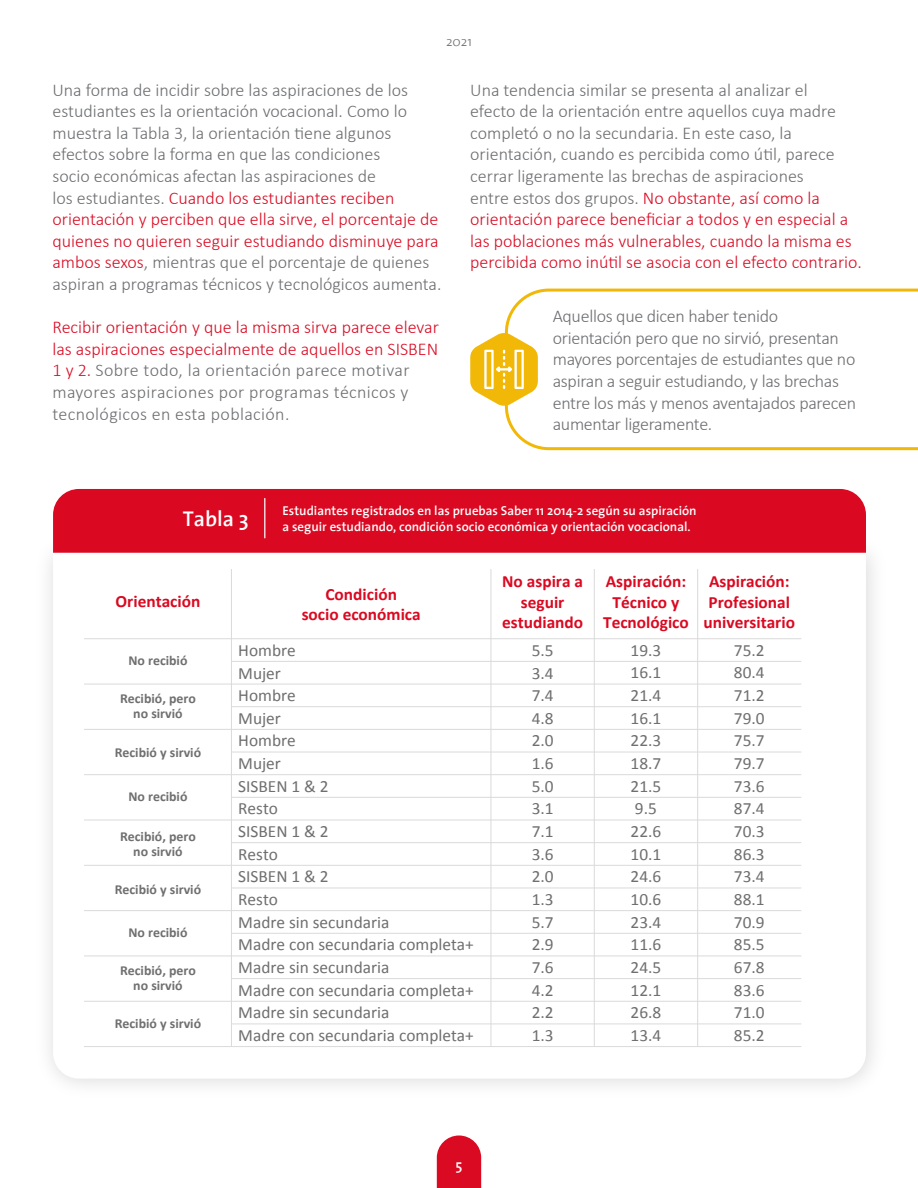
<style>
.page{position:relative;width:918px;height:1188px;background:#fff}
.page>*{position:absolute;margin:0;border:0;box-sizing:border-box;transform-origin:0 0}
.t1{font:600 21.6px "The Sans";color:#fff}
.Estilo_de_párrafo_1{font:300 18px/21.6px "Calibri";color:#6c6d70}
.t2{font:17.25px/22.6px "Calibri";color:#706f6f}
.t3{font:700 17.25px/20.5px "Calibri";color:#da0921;text-align:center}
.t4{font:600 15px "The Sans";color:#fff}
.t5{font:700 13.8px/15.1px "Calibri";color:#706f6f;text-align:center}
.t6{font:300 13.5px "The Sans";color:#6c6d70}
.t7{font:600 12.9px "The Sans";color:#fff}
.s1{color:#d90b23}
</style>
<div class="page">
<svg style="left:504px;top:288px;width:414px;height:163px"></svg>
<svg style="left:53px;top:569px;width:813px;height:510px"></svg>
<div style="left:53px;top:489px;width:813px;height:64px;background:#da0921"></div>
<hr style="left:264px;top:498px;width:1px;height:40px;background:#fff">
<hr style="left:491px;top:569px;width:1px;height:478px;background:#dadada">
<hr style="left:231px;top:569px;width:1px;height:478px;background:#dadada">
<hr style="left:594px;top:569px;width:1px;height:478px;background:#dadada">
<hr style="left:697px;top:569px;width:1px;height:478px;background:#dadada">
<hr style="left:84px;top:638px;width:717px;height:1px;background:#dadada">
<hr style="left:231px;top:661px;width:570px;height:1px;background:#dadada">
<hr style="left:84px;top:684px;width:717px;height:1px;background:#dadada">
<hr style="left:231px;top:706px;width:570px;height:1px;background:#dadada">
<hr style="left:84px;top:729px;width:717px;height:1px;background:#dadada">
<hr style="left:232px;top:752px;width:569px;height:1px;background:#dadada">
<hr style="left:84px;top:774px;width:717px;height:1px;background:#dadada">
<hr style="left:231px;top:797px;width:570px;height:1px;background:#dadada">
<hr style="left:84px;top:820px;width:717px;height:1px;background:#dadada">
<hr style="left:232px;top:842px;width:569px;height:1px;background:#dadada">
<hr style="left:84px;top:865px;width:717px;height:1px;background:#dadada">
<hr style="left:231px;top:888px;width:570px;height:1px;background:#dadada">
<hr style="left:84px;top:910px;width:717px;height:1px;background:#dadada">
<hr style="left:231px;top:933px;width:570px;height:1px;background:#dadada">
<hr style="left:84px;top:956px;width:717px;height:1px;background:#dadada">
<hr style="left:232px;top:978px;width:569px;height:1px;background:#dadada">
<hr style="left:84px;top:1001px;width:717px;height:1px;background:#dadada">
<hr style="left:231px;top:1024px;width:570px;height:1px;background:#dadada">
<hr style="left:84px;top:1046px;width:717px;height:1px;background:#dadada">
<svg style="left:470px;top:332px;width:68px;height:74px"></svg>
<svg style="left:437px;top:1136px;width:44px;height:52px;background:#dc1d33"></svg>
<p class="t6" style="left:446px;top:31px;width:27px">2021</p>
<p class="Estilo_de_párrafo_1" style="left:52px;top:79px;width:391px">Una forma de incidir sobre las aspiraciones de los estudiantes es la orientación vocacional. Como lo muestra la Tabla 3, la orientación tiene algunos efectos sobre la forma en que las condiciones<br>socio económicas afectan las aspiraciones de<br>los estudiantes. <span class="s1">Cuando los estudiantes reciben orientación y perciben que ella sirve, el porcentaje de quienes no quieren seguir estudiando disminuye para ambos sexos</span>, mientras que el porcentaje de quienes aspiran a programas técnicos y tecnológicos aumenta.</p>
<p class="Estilo_de_párrafo_1" style="left:52px;top:316px;width:388px"><span class="s1">Recibir orientación y que la misma sirva parece elevar las aspiraciones especialmente de aquellos en SISBEN 1 y 2.</span> Sobre todo, la orientación parece motivar mayores aspiraciones por programas técnicos y tecnológicos en esta población.</p>
<p class="Estilo_de_párrafo_1" style="left:470px;top:79px;width:393px">Una tendencia similar se presenta al analizar el<br>efecto de la orientación entre aquellos cuya madre completó o no la secundaria. En este caso, la orientación, cuando es percibida como útil, parece cerrar ligeramente las brechas de aspiraciones<br>entre estos dos grupos. <span class="s1">No obstante, así como la orientación parece beneficiar a todos y en especial a las poblaciones más vulnerables, cuando la misma es percibida como inútil se asocia con el efecto contrario.</span></p>
<p class="Estilo_de_párrafo_1" style="left:553px;top:305px;width:305px">Aquellos que dicen haber tenido orientación pero que no sirvió, presentan mayores porcentajes de estudiantes que no aspiran a seguir estudiando, y las brechas entre los más y menos aventajados parecen aumentar ligeramente.</p>
<p class="t7" style="left:283px;top:500px;width:416px">Estudiantes registrados en las pruebas Saber 11 2014-2 según su aspiración</p>
<p class="t1" style="left:183px;top:500px;width:68px">Tabla 3</p>
<p class="t7" style="left:283px;top:515px;width:410px">a seguir estudiando, condición socio económica y orientación vocacional.</p>
<p class="t3" style="left:116px;top:590px;width:86px">Orientación</p>
<p class="t5" style="left:128px;top:653px;width:61px">No recibió</p>
<p class="t5" style="left:120px;top:690px;width:77px">Recibió, pero no sirvió</p>
<p class="t5" style="left:115px;top:744px;width:88px">Recibió y sirvió</p>
<p class="t5" style="left:128px;top:788px;width:61px">No recibió</p>
<p class="t5" style="left:120px;top:828px;width:77px">Recibió, pero no sirvió</p>
<p class="t5" style="left:115px;top:881px;width:88px">Recibió y sirvió</p>
<p class="t5" style="left:128px;top:925px;width:61px">No recibió</p>
<p class="t5" style="left:120px;top:962px;width:77px">Recibió, pero no sirvió</p>
<p class="t5" style="left:115px;top:1015px;width:88px">Recibió y sirvió</p>
<p class="t3" style="left:302px;top:583px;width:121px">Condición<br>socio económica</p>
<p class="t3" style="left:502px;top:570px;width:83px">No aspira a seguir estudiando</p>
<p class="t3" style="left:603px;top:570px;width:87px">Aspiración:<br>Técnico y<br>Tecnológico</p>
<p class="t3" style="left:704px;top:570px;width:93px">Aspiración:<br>Profesional universitario</p>
<p class="t2" style="left:238px;top:638px;width:237px">Hombre<br>Mujer<br>Hombre<br>Mujer<br>Hombre<br>Mujer<br>SISBEN 1 &amp; 2<br>Resto<br>SISBEN 1 &amp; 2<br>Resto<br>SISBEN 1 &amp; 2<br>Resto<br>Madre sin secundaria<br>Madre con secundaria completa+<br>Madre sin secundaria<br>Madre con secundaria completa+<br>Madre sin secundaria<br>Madre con secundaria completa+</p>
<p class="t2" style="left:532px;top:638px;width:23px;text-align:justify">5.5<br>3.4<br>7.4<br>4.8<br>2.0<br>1.6<br>5.0<br>3.1<br>7.1<br>3.6<br>2.0<br>1.3<br>5.7<br>2.9<br>7.6<br>4.2<br>2.2<br>1.3</p>
<p class="t2" style="left:631px;top:638px;width:32px">19.3<br>16.1<br>21.4<br>16.1<br>22.3<br>18.7<br>21.5<br>9.5<br>22.6<br>10.1<br>24.6<br>10.6<br>23.4<br>11.6<br>24.5<br>12.1<br>26.8<br>13.4</p>
<p class="t2" style="left:734px;top:638px;width:32px;text-align:justify">75.2<br>80.4<br>71.2<br>79.0<br>75.7<br>79.7<br>73.6<br>87.4<br>70.3<br>86.3<br>73.4<br>88.1<br>70.9<br>85.5<br>67.8<br>83.6<br>71.0<br>85.2</p>
<p class="t4" style="left:456px;top:1152px;width:8px">5</p>
</div>
